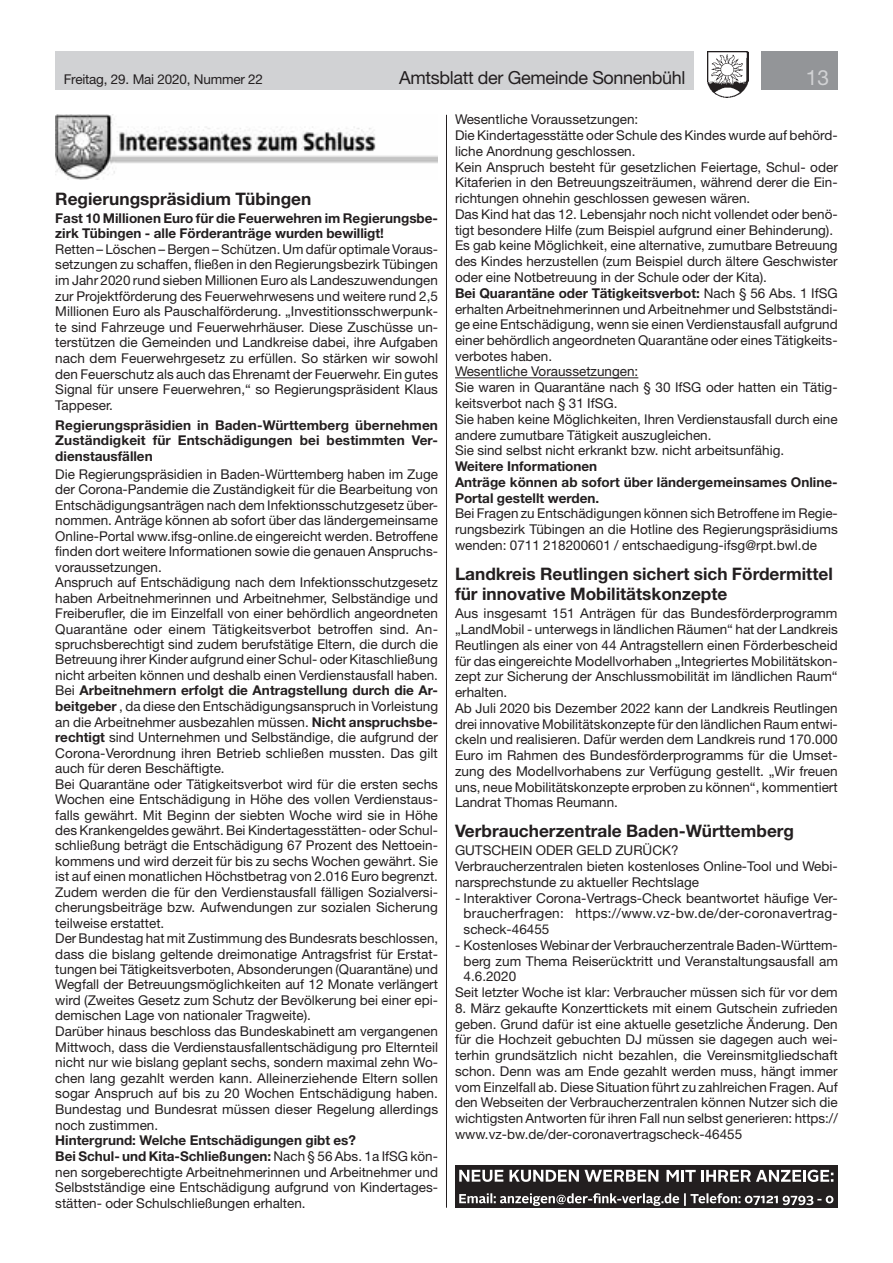
<style>
.page{position:relative;width:893px;height:1263px;background:#fff}
.page>*{position:absolute;margin:0;border:0;box-sizing:border-box;transform-origin:0 0}
.t1{font:21px "Helvetica Neue LT Std";color:#d1d2d4}
.t2{font:18px "Helvetica Neue LT Std";letter-spacing:-.02em;color:#231f20}
.t3{font:700 17.25px/20.5px "Helvetica Neue LT Std";color:#231f20}
.t4{font:13.5px/15.8px "Helvetica Neue LT Std";color:#231f20}
.t5{font:700 13.5px/15.6px "Helvetica Neue LT Std";color:#231f20}
.s1{font-weight:700}
</style>
<div class="page">
<div style="left:55px;top:51px;width:639px;height:38px;background:#d1d2d4"></div>
<div style="left:761px;top:51px;width:77px;height:38px;background:#939598"></div>
<img style="left:707px;top:51px;width:41px;height:47px">
<img style="left:55px;top:115px;width:383px;height:65px">
<hr style="left:455px;top:377px;width:183px;height:1px;background:#231f20">
<hr style="left:446px;top:115px;width:1px;height:1093px;background:#231f20">
<div style="left:455px;top:1165px;width:383px;height:43px;background:#231f20"></div>
<svg style="left:459px;top:1170px;width:44px;height:12px"></svg>
<svg style="left:509px;top:1170px;width:149px;height:12px"></svg>
<svg style="left:666px;top:1170px;width:167px;height:12px"></svg>
<svg style="left:459px;top:1193px;width:374px;height:13px"></svg>
<p class="t4" style="left:64px;top:71px;width:201px">Freitag, 29. Mai 2020, Nummer 22</p>
<h2 class="t2" style="left:399px;top:67px;width:288px">Amtsblatt der Gemeinde Sonnenbühl</h2>
<h1 class="t1" style="left:806px;top:65px;width:25px">13</h1>
<p class="t3" style="left:55px;top:188px;width:258px">Regierungspräsidium Tübingen</p>
<p class="t5" style="left:55px;top:210px;width:384px">Fast 10 Millionen Euro für die Feuerwehren im Regierungsbe&shy;zirk Tübingen - alle Förderanträge wurden bewilligt!</p>
<p class="t4" style="left:55px;top:241px;width:384px;text-align:justify">Retten – Löschen – Bergen – Schützen. Um dafür optimale Voraus&shy;setzungen zu schaffen, fließen in den Regierungsbezirk Tübingen im Jahr 2020 rund sieben Millionen Euro als Landeszuwendungen zur Projektförderung des Feuerwehrwesens und weitere rund 2,5<br>Millionen Euro als Pauschalförderung. „Investitionsschwerpunk&shy;te sind Fahrzeuge und Feuerwehrhäuser. Diese Zuschüsse un&shy;terstützen die Gemeinden und Landkreise dabei, ihre Aufgaben nach dem Feuerwehrgesetz zu erfüllen. So stärken wir sowohl den Feuerschutz als auch das Ehrenamt der Feuerwehr. Ein gutes Signal für unsere Feuerwehren,“ so Regierungspräsident Klaus Tappeser.</p>
<p class="t5" style="left:55px;top:417px;width:384px;text-align:justify">Regierungspräsidien in Baden-Württemberg übernehmen Zuständigkeit für Entschädigungen bei bestimmten Ver&shy;dienstausfällen</p>
<p class="t4" style="left:55px;top:466px;width:384px">Die Regierungspräsidien in Baden-Württemberg haben im Zuge der Corona-Pandemie die Zuständigkeit für die Bearbeitung von Entschädigungsanträgen nach dem Infektionsschutzgesetz über&shy;nommen. Anträge können ab sofort über das ländergemeinsame Online-Portal www.ifsg-online.de eingereicht werden. Betroffene finden dort weitere Informationen sowie die genauen Anspruchs&shy;voraussetzungen.<br>Anspruch auf Entschädigung nach dem Infektionsschutzgesetz haben Arbeitnehmerinnen und Arbeitnehmer, Selbständige und Freiberufler, die im Einzelfall von einer behördlich angeordneten Quarantäne oder einem Tätigkeitsverbot betroffen sind. An&shy;spruchsberechtigt sind zudem berufstätige Eltern, die durch die Betreuung ihrer Kinder aufgrund einer Schul- oder Kitaschließung nicht arbeiten können und deshalb einen Verdienstausfall haben.<br>Bei <span class="s1">Arbeitnehmern erfolgt die Antragstellung durch die Ar&shy;beitgeber</span> , da diese den Entschädigungsanspruch in Vorleistung an die Arbeitnehmer ausbezahlen müssen. <span class="s1">Nicht anspruchsbe&shy;rechtigt</span> sind Unternehmen und Selbständige, die aufgrund der Corona-Verordnung ihren Betrieb schließen mussten. Das gilt auch für deren Beschäftigte.<br>Bei Quarantäne oder Tätigkeitsverbot wird für die ersten sechs Wochen eine Entschädigung in Höhe des vollen Verdienstaus&shy;falls gewährt. Mit Beginn der siebten Woche wird sie in Höhe des Krankengeldes gewährt. Bei Kindertagesstätten- oder Schul&shy;schließung beträgt die Entschädigung 67 Prozent des Nettoein&shy;kommens und wird derzeit für bis zu sechs Wochen gewährt. Sie ist auf einen monatlichen Höchstbetrag von 2.016 Euro begrenzt.<br>Zudem werden die für den Verdienstausfall fälligen Sozialversi&shy;cherungsbeiträge bzw. Aufwendungen zur sozialen Sicherung teilweise erstattet.<br>Der Bundestag hat mit Zustimmung des Bundesrats beschlossen, dass die bislang geltende dreimonatige Antragsfrist für Erstat&shy;tungen bei Tätigkeitsverboten, Absonderungen (Quarantäne) und Wegfall der Betreuungsmöglichkeiten auf 12 Monate verlängert wird (Zweites Gesetz zum Schutz der Bevölkerung bei einer epi&shy;demischen Lage von nationaler Tragweite).<br>Darüber hinaus beschloss das Bundeskabinett am vergangenen Mittwoch, dass die Verdienstausfallentschädigung pro Elternteil nicht nur wie bislang geplant sechs, sondern maximal zehn Wo&shy;chen lang gezahlt werden kann. Alleinerziehende Eltern sollen sogar Anspruch auf bis zu 20 Wochen Entschädigung haben.<br>Bundestag und Bundesrat müssen dieser Regelung allerdings noch zustimmen.</p>
<p class="t4" style="left:55px;top:1132px;width:384px"><span class="s1">Hintergrund: Welche Entschädigungen gibt es?<br>Bei Schul- und Kita-Schließungen:</span> Nach § 56 Abs. 1a IfSG kön&shy;nen sorgeberechtigte Arbeitnehmerinnen und Arbeitnehmer und Selbstständige eine Entschädigung aufgrund von Kindertages&shy;stätten- oder Schulschließungen erhalten.</p>
<p class="t4" style="left:455px;top:112px;width:384px">Wesentliche Voraussetzungen:<br>Die Kindertagesstätte oder Schule des Kindes wurde auf behörd&shy;liche Anordnung geschlossen.<br>Kein Anspruch besteht für gesetzlichen Feiertage, Schul- oder Kitaferien in den Betreuungszeiträumen, während derer die Ein&shy;richtungen ohnehin geschlossen gewesen wären.<br>Das Kind hat das 12. Lebensjahr noch nicht vollendet oder benö&shy;tigt besondere Hilfe (zum Beispiel aufgrund einer Behinderung).<br>Es gab keine Möglichkeit, eine alternative, zumutbare Betreuung des Kindes herzustellen (zum Beispiel durch ältere Geschwister oder eine Notbetreuung in der Schule oder der Kita).<br><span class="s1">Bei Quarantäne oder Tätigkeitsverbot:</span> Nach § 56 Abs. 1 IfSG erhalten Arbeitnehmerinnen und Arbeitnehmer und Selbstständi&shy;ge eine Entschädigung, wenn sie einen Verdienstausfall aufgrund einer behördlich angeordneten Quarantäne oder eines Tätigkeits&shy;verbotes haben.<br>Wesentliche Voraussetzungen:<br>Sie waren in Quarantäne nach § 30 IfSG oder hatten ein Tätig&shy;keitsverbot nach § 31 IfSG.<br>Sie haben keine Möglichkeiten, Ihren Verdienstausfall durch eine andere zumutbare Tätigkeit auszugleichen.<br>Sie sind selbst nicht erkrankt bzw. nicht arbeitsunfähig.</p>
<p class="t5" style="left:455px;top:458px;width:384px">Weitere Informationen<br>Anträge können ab sofort über ländergemeinsames Online-<br>Portal gestellt werden.</p>
<p class="t4" style="left:455px;top:505px;width:384px;text-align:justify">Bei Fragen zu Entschädigungen können sich Betroffene im Regie&shy;rungsbezirk Tübingen an die Hotline des Regierungspräsidiums wenden: 0711 218200601 / entschaedigung-ifsg@rpt.bwl.de</p>
<p class="t3" style="left:455px;top:563px;width:379px">Landkreis Reutlingen sichert sich Fördermittel für innovative Mobilitätskonzepte</p>
<p class="t4" style="left:455px;top:605px;width:384px">Aus insgesamt 151 Anträgen für das Bundesförderprogramm „LandMobil - unterwegs in ländlichen Räumen“ hat der Landkreis Reutlingen als einer von 44 Antragstellern einen Förderbescheid für das eingereichte Modellvorhaben „Integriertes Mobilitätskon&shy;zept zur Sicherung der Anschlussmobilität im ländlichen Raum“ erhalten.<br>Ab Juli 2020 bis Dezember 2022 kann der Landkreis Reutlingen drei innovative Mobilitätskonzepte für den ländlichen Raum entwi&shy;ckeln und realisieren. Dafür werden dem Landkreis rund 170.000<br>Euro im Rahmen des Bundesförderprogramms für die Umset&shy;zung des Modellvorhabens zur Verfügung gestellt. „Wir freuen uns, neue Mobilitätskonzepte erproben zu können“, kommentiert Landrat Thomas Reumann.</p>
<p class="t3" style="left:455px;top:821px;width:341px">Verbraucherzentrale Baden-Württemberg</p>
<p class="t4" style="left:455px;top:842px;width:384px">GUTSCHEIN ODER GELD ZURÜCK?<br>Verbraucherzentralen bieten kostenloses Online-Tool und Webi&shy;narsprechstunde zu aktueller Rechtslage</p>
<p class="t4" style="left:464px;top:890px;width:376px;text-align:justify;text-indent:-9px">- Interaktiver Corona-Vertrags-Check beantwortet häufige Ver&shy;braucherfragen: https://www.vz-bw.de/der-coronavertrag&shy;scheck-46455</p>
<p class="t4" style="left:455px;top:937px;width:384px">- Kostenloses Webinar der Verbraucherzentrale Baden-Württem-</p>
<p class="t4" style="left:464px;top:953px;width:376px">berg zum Thema Reiserücktritt und Veranstaltungsausfall am</p>
<p class="t4" style="left:464px;top:968px;width:54px">4.6.2020</p>
<p class="t4" style="left:455px;top:984px;width:384px">Seit letzter Woche ist klar: Verbraucher müssen sich für vor dem</p>
<p class="t4" style="left:455px;top:1000px;width:384px;text-align:justify">8. März gekaufte Konzerttickets mit einem Gutschein zufrieden geben. Grund dafür ist eine aktuelle gesetzliche Änderung. Den für die Hochzeit gebuchten DJ müssen sie dagegen auch wei&shy;terhin grundsätzlich nicht bezahlen, die Vereinsmitgliedschaft schon. Denn was am Ende gezahlt werden muss, hängt immer vom Einzelfall ab. Diese Situation führt zu zahlreichen Fragen. Auf den Webseiten der Verbraucherzentralen können Nutzer sich die wichtigsten Antworten für ihren Fall nun selbst generieren: https:// www.vz-bw.de/der-coronavertragscheck-46455</p>
</div>
